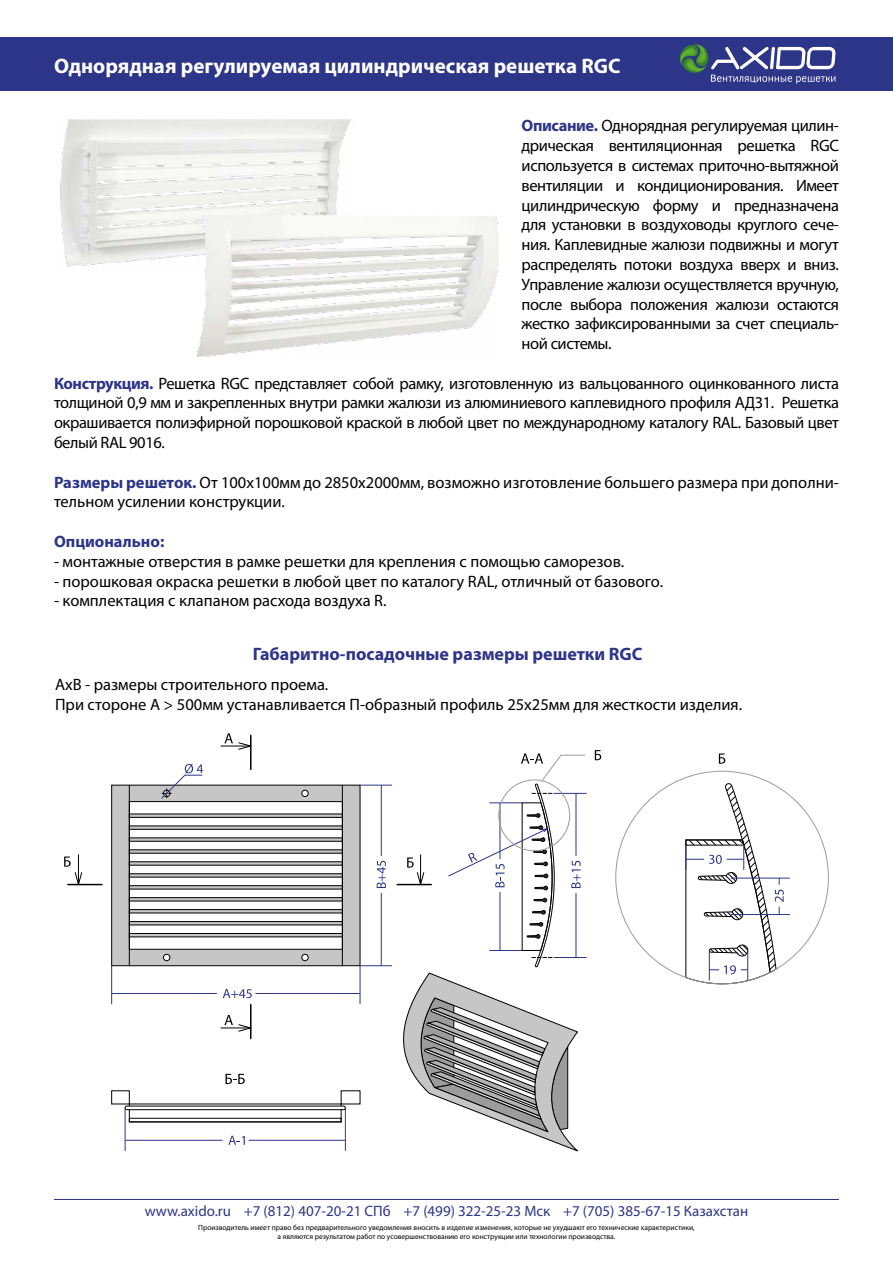
<style>
.page{position:relative;width:893px;height:1263px;background:#fff}
.page>*{position:absolute;margin:0;border:0;box-sizing:border-box;transform-origin:0 0}
.t1{font:700 21px "Myriad Pro";color:#fff}
.t2{font:700 18px "Myriad Pro";color:#2d3589}
.t3{font:16.5px/19.8px "Myriad Pro";color:#000;text-align:justify}
.t4{font:700 16.5px "Myriad Pro";color:#2d3589}
.t5{font:15px "Myriad Pro";color:#2d3685}
.t6{font:7.5px/9px "Myriad Pro";color:#000;text-align:center}
.s1{font-weight:700;color:#2d3589}
</style>
<div class="page">
<div style="left:0;top:37px;width:893px;height:53px;background:#2d3589"></div>
<hr style="left:54px;top:1199px;width:785px;height:1px;background:#2d3685">
<svg style="left:680px;top:44px;width:155px;height:40px"></svg>
<img style="left:60px;top:119px;width:292px;height:148px">
<img style="left:197px;top:215px;width:302px;height:142px">
<hr style="left:250px;top:735px;width:2px;height:34px;background:#000">
<hr style="left:221px;top:746px;width:30px;height:1px;background:#000">
<svg style="left:224px;top:733px;width:28px;height:17px"></svg>
<hr style="left:250px;top:1004px;width:2px;height:34px;background:#000">
<hr style="left:221px;top:1027px;width:30px;height:1px;background:#000">
<svg style="left:224px;top:1015px;width:28px;height:17px"></svg>
<div style="left:111px;top:1090px;width:19px;height:14px;border:1px solid #000"></div>
<div style="left:129px;top:1118px;width:212px;height:4px;border:1px solid #000"></div>
<div style="left:125px;top:1106px;width:221px;height:4px;border:1px solid #000;border-radius:2px"></div>
<hr style="left:360px;top:966px;width:1px;height:38px;background:#2e3589">
<hr style="left:111px;top:966px;width:1px;height:38px;background:#2e3589">
<hr style="left:255px;top:993px;width:105px;height:1px;background:#2e3589">
<hr style="left:112px;top:993px;width:105px;height:1px;background:#2e3589">
<svg style="left:223px;top:989px;width:29px;height:9px"></svg>
<hr style="left:360px;top:965px;width:32px;height:1px;background:#2e3589">
<hr style="left:360px;top:785px;width:32px;height:1px;background:#2e3589">
<svg style="left:111px;top:763px;width:249px;height:203px"></svg>
<hr style="left:345px;top:1108px;width:1px;height:43px;background:#2e3589">
<hr style="left:125px;top:1108px;width:1px;height:43px;background:#2e3589">
<hr style="left:249px;top:1140px;width:96px;height:1px;background:#2e3589">
<hr style="left:125px;top:1140px;width:98px;height:1px;background:#2e3589">
<svg style="left:228px;top:1136px;width:17px;height:9px"></svg>
<hr style="left:68px;top:884px;width:34px;height:1px;background:#000">
<svg style="left:64px;top:855px;width:19px;height:30px"></svg>
<svg style="left:225px;top:1074px;width:20px;height:10px"></svg>
<hr style="left:555px;top:957px;width:32px;height:1px;background:#2e3589">
<hr style="left:555px;top:793px;width:32px;height:1px;background:#2e3589">
<svg style="left:377px;top:753px;width:209px;height:398px"></svg>
<svg style="left:595px;top:750px;width:6px;height:10px"></svg>
<svg style="left:719px;top:753px;width:6px;height:11px"></svg>
<hr style="left:731px;top:914px;width:59px;height:1px;background:#2e3589">
<hr style="left:731px;top:878px;width:59px;height:1px;background:#2e3589">
<svg style="left:685px;top:783px;width:99px;height:201px"></svg>
<p class="t1" style="left:54px;top:52px;width:568px">Однорядная регулируемая цилиндрическая решетка RGC</p>
<p class="t3" style="left:522px;top:116px;width:319px"><span class="s1">Описание.</span> Однорядная регулируемая цилин&shy;дрическая вентиляционная решетка RGC используется в системах приточно-вытяжной вентиляции и кондиционирования. Имеет цилиндрическую форму и предназначена для установки в воздуховоды круглого сече&shy;ния. Каплевидные жалюзи подвижны и могут распределять потоки воздуха вверх и вниз.<br>Управление жалюзи осуществляется вручную, после выбора положения жалюзи остаются жестко зафиксированными за счет специаль&shy;ной системы.</p>
<p class="t3" style="left:54px;top:373px;width:786px"><span class="s1">Конструкция.</span> Решетка RGC представляет собой рамку, изготовленную из вальцованного оцинкованного листа толщиной 0,9 мм и закрепленных внутри рамки жалюзи из алюминиевого каплевидного профиля АД31. Решетка окрашивается полиэфирной порошковой краской в любой цвет по международному каталогу RAL. Базовый цвет белый RAL 9016.</p>
<p class="t3" style="left:54px;top:472px;width:786px"><span class="s1">Размеры решеток.</span> От 100х100мм до 2850х2000мм, возможно изготовление большего размера при дополни&shy;тельном усилении конструкции.</p>
<p class="t4" style="left:54px;top:531px;width:112px">Опционально:</p>
<p class="t3" style="left:54px;top:551px;width:572px">- монтажные отверстия в рамке решетки для крепления с помощью саморезов.</p>
<p class="t3" style="left:54px;top:571px;width:611px">- порошковая окраска решетки в любой цвет по каталогу RAL, отличный от базового.</p>
<p class="t3" style="left:54px;top:591px;width:334px">- комплектация с клапаном расхода воздуха R.</p>
<p class="t2" style="left:253px;top:642px;width:391px">Габаритно-посадочные размеры решетки RGC</p>
<p class="t3" style="left:55px;top:675px;width:689px">АхВ - размеры строительного проема.<br>При стороне А &gt; 500мм устанавливается П-образный профиль 25х25мм для жесткости изделия.</p>
<p class="t5" style="left:145px;top:1202px;width:605px">www.axido.ru +7 (812) 407-20-21 СПб +7 (499) 322-25-23 Мск +7 (705) 385-67-15 Казахстан</p>
<p class="t6" style="left:198px;top:1223px;width:498px">Производитель имеет право без предварительного уведомления вносить в изделие изменения, которые не ухудшают его технические характеристики, а являются результатом работ по усовершенствованию его конструкции или технологии производства.</p>
</div>
